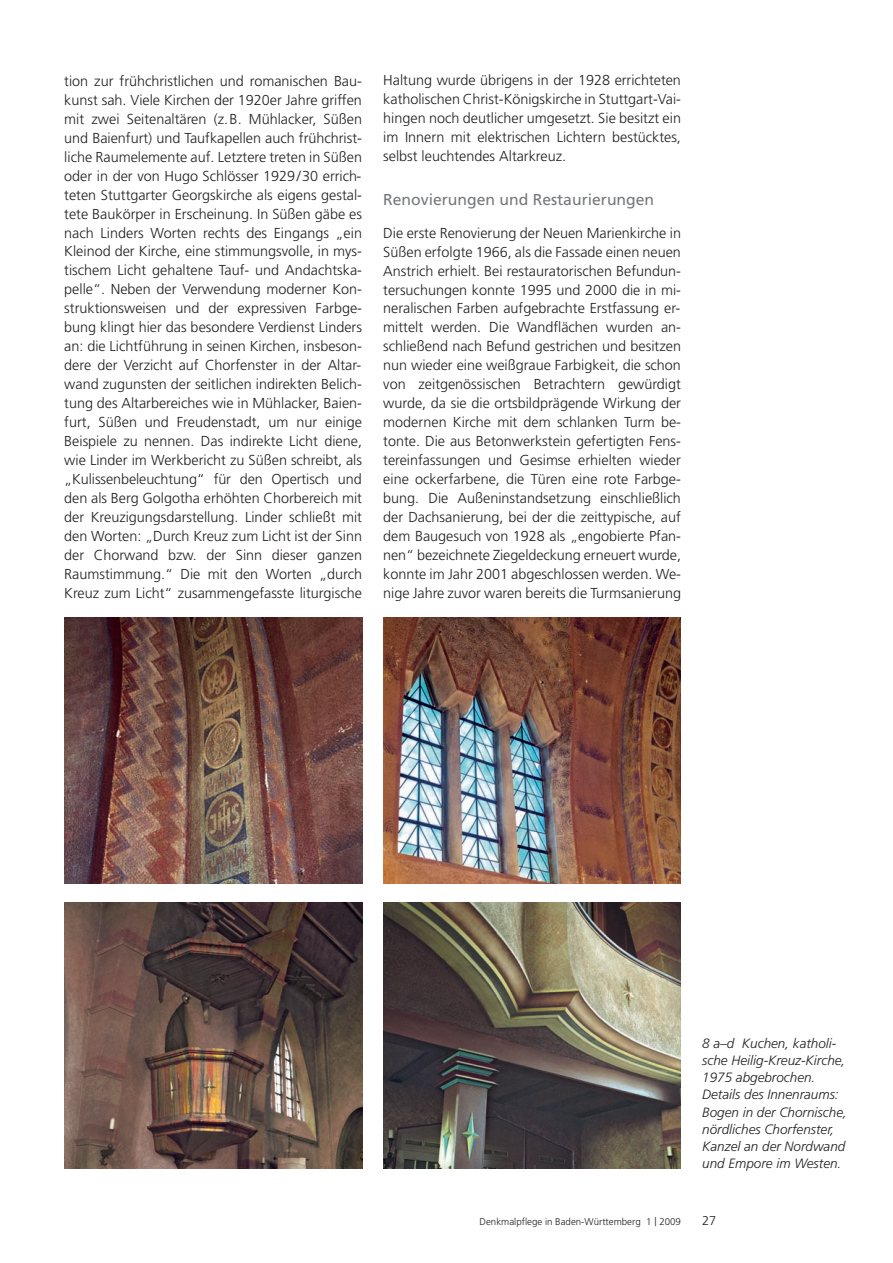
<style>
.page{position:relative;width:893px;height:1263px;background:#fff}
.page>*{position:absolute;margin:0;border:0;box-sizing:border-box;transform-origin:0 0}
.t1{font:15.75px "Frutiger";color:#76787b}
.t2{font:300 14.4px/19px "Frutiger";color:#231f20;text-align:justify}
.t3{font:italic 300 13.5px/17.2px "Frutiger";color:#231f20}
.t4{font:300 12.75px "Frutiger";color:#231f20}
.t5{font:300 9.75px "Frutiger";color:#231f20}
.s1{font-size:12px}
</style>
<div class="page">
<img style="left:64px;top:617px;width:298px;height:266px">
<img style="left:383px;top:617px;width:298px;height:266px">
<img style="left:64px;top:902px;width:298px;height:266px">
<img style="left:383px;top:902px;width:298px;height:266px">
<p class="t2" style="left:64px;top:72px;width:299px">tion zur frühchristlichen und romanischen Bau&shy;kunst sah. Viele Kirchen der 1920er Jahre griffen mit zwei Seitenaltären (z.B. Mühlacker, Süßen und Baienfurt) und Taufkapellen auch frühchrist&shy;liche Raumelemente auf. Letztere treten in Süßen oder in der von Hugo Schlösser 1929/30 errich&shy;teten Stuttgarter Georgskirche als eigens gestal&shy;tete Baukörper in Erscheinung. In Süßen gäbe es nach Linders Worten rechts des Eingangs „ein Kleinod der Kirche, eine stimmungsvolle, in mys&shy;tischem Licht gehaltene Tauf- und Andachtska&shy;pelle“. Neben der Verwendung moderner Kon&shy;struktionsweisen und der expressiven Farbge&shy;bung klingt hier das besondere Verdienst Linders an: die Lichtführung in seinen Kirchen, insbeson&shy;dere der Verzicht auf Chorfenster in der Altar&shy;wand zugunsten der seitlichen indirekten Belich&shy;tung des Altarbereiches wie in Mühlacker, Baien&shy;furt, Süßen und Freudenstadt, um nur einige Beispiele zu nennen. Das indirekte Licht diene, wie Linder im Werkbericht zu Süßen schreibt, als „Kulissenbeleuchtung“ für den Opertisch und den als Berg Golgotha erhöhten Chorbereich mit der Kreuzigungsdarstellung. Linder schließt mit den Worten: „Durch Kreuz zum Licht ist der Sinn der Chorwand bzw. der Sinn dieser ganzen Raumstimmung.“ Die mit den Worten „durch Kreuz zum Licht“ zusammengefasste liturgische</p>
<p class="t2" style="left:383px;top:72px;width:299px">Haltung wurde übrigens in der 1928 errichteten katholischen Christ-Königskirche in Stuttgart-Vai&shy;hingen noch deutlicher umgesetzt. Sie besitzt ein im Innern mit elektrischen Lichtern bestücktes, selbst leuchtendes Altarkreuz.</p>
<p class="t1" style="left:383px;top:193px;width:272px">Renovierungen und Restaurierungen</p>
<p class="t2" style="left:383px;top:224px;width:299px">Die erste Renovierung der Neuen Marienkirche in Süßen erfolgte 1966, als die Fassade einen neuen Anstrich erhielt. Bei restauratorischen Befundun&shy;tersuchungen konnte 1995 und 2000 die in mi&shy;neralischen Farben aufgebrachte Erstfassung er&shy;mittelt werden. Die Wandflächen wurden an&shy;schließend nach Befund gestrichen und besitzen nun wieder eine weißgraue Farbigkeit, die schon von zeitgenössischen Betrachtern gewürdigt wurde, da sie die ortsbildprägende Wirkung der modernen Kirche mit dem schlanken Turm be&shy;tonte. Die aus Betonwerkstein gefertigten Fens&shy;tereinfassungen und Gesimse erhielten wieder eine ockerfarbene, die Türen eine rote Farbge&shy;bung. Die Außeninstandsetzung einschließlich der Dachsanierung, bei der die zeittypische, auf dem Baugesuch von 1928 als „engobierte Pfan&shy;nen“ bezeichnete Ziegeldeckung erneuert wurde, konnte im Jahr 2001 abgeschlossen werden. We&shy;nige Jahre zuvor waren bereits die Turmsanierung</p>
<p class="t3" style="left:702px;top:1035px;width:146px">8 a–d Kuchen, katholi&shy;sche Heilig-Kreuz-Kirche,<br>1975 abgebrochen.<br>Details des Innenraums:<br>Bogen in der Chornische, nördliches Chorfenster,<br>Kanzel an der Nordwand und Empore im Westen.</p>
<p class="t5" style="left:479px;top:1217px;width:203px">Denkmalpflege in Baden-Württemberg 1 <span class="s1">|</span> 2009</p>
<p class="t4" style="left:702px;top:1215px;width:16px">27</p>
</div>
